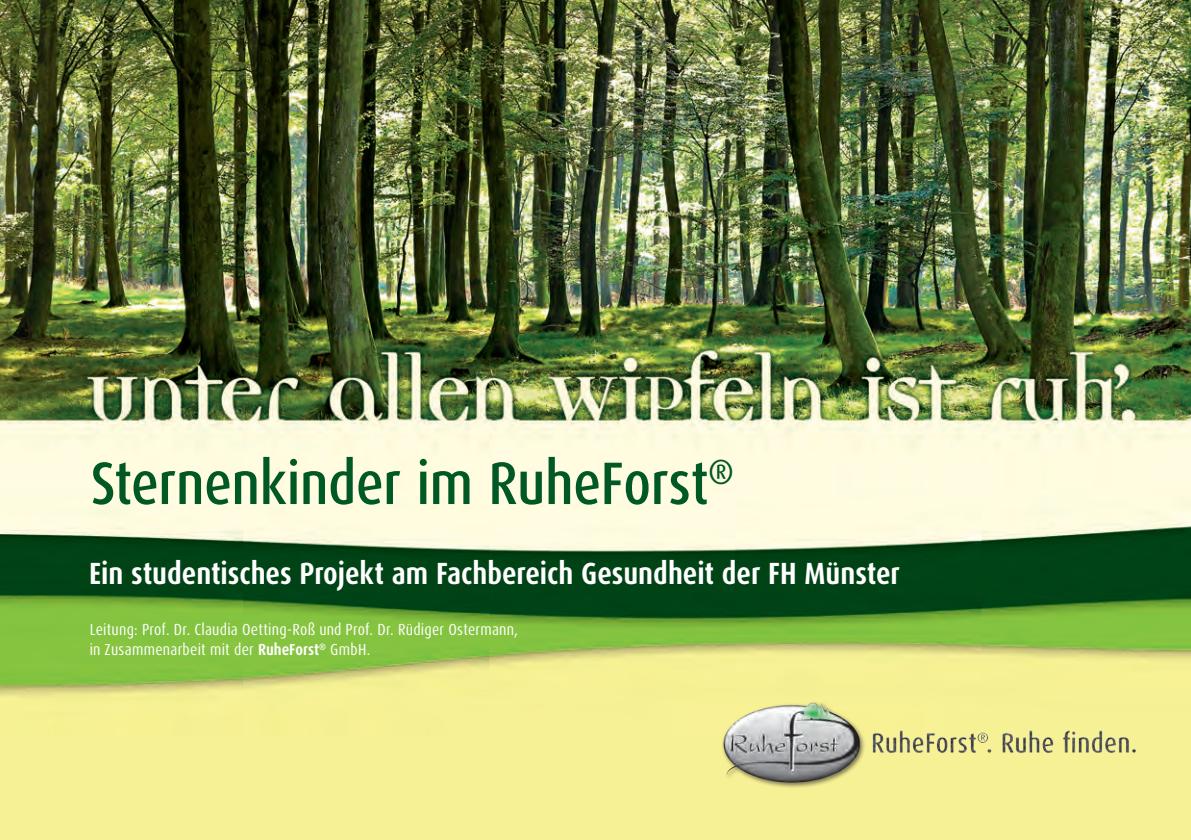
<style>
.page{position:relative;width:1191px;height:840px;background:#fff}
.page>*{position:absolute;margin:0;border:0;box-sizing:border-box;transform-origin:0 0}
.t1{font:500 condensed 60px "Dax OT";letter-spacing:-.005em;color:#005824}
.t2{font:700 condensed 30.6px "Dax OT";color:#fff}
.t3{font:condensed 16px/20px "Dax OT";letter-spacing:.02em;color:#fff}
.s1{font-weight:700}
</style>
<div class="page">
<img style="left:0;top:0;width:1191px;height:839px">
<img style="left:706px;top:686px;width:441px;height:112px">
<h1 class="t1" style="left:91px;top:444px;width:644px">Sternenkinder im RuheForst<sup>®</sup></h1>
<h2 class="t2" style="left:89px;top:553px;width:812px">Ein studentisches Projekt am Fachbereich Gesundheit der FH Münster</h2>
<p class="t3" style="left:90px;top:619px;width:430px">Leitung: Prof. Dr. Claudia Oetting-Roß und Prof. Dr. Rüdiger Ostermann, in Zusammenarbeit mit der <span class="s1">RuheForst</span><sup>®</sup> GmbH.</p>
</div>
